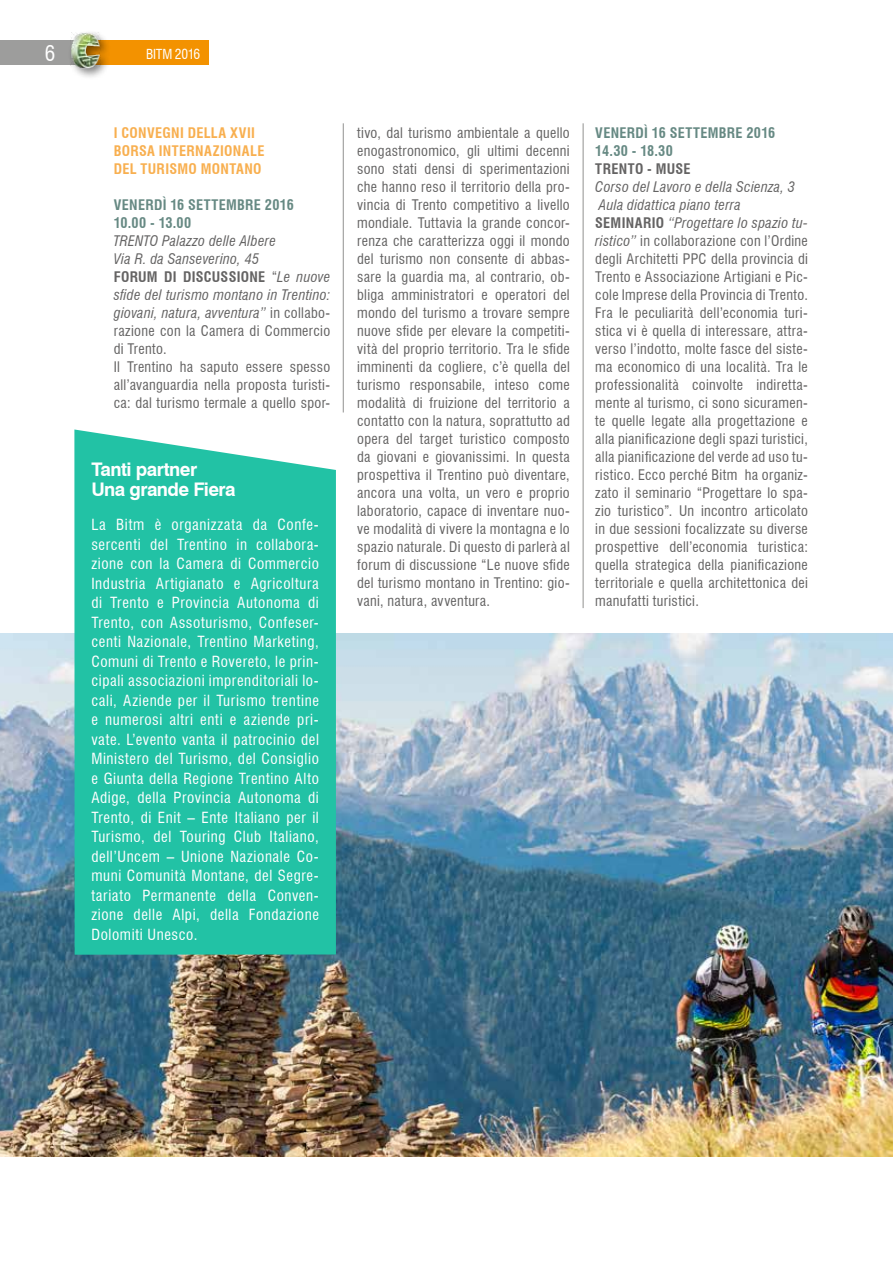
<style>
.page{position:relative;width:893px;height:1263px;background:#fff}
.page>*{position:absolute;margin:0;border:0;box-sizing:border-box;transform-origin:0 0}
.t1{font:condensed 21px "Swiss 721 BT";color:#fff}
.t2{font:700 18.75px/19.5px "Swiss 721 BT";letter-spacing:-.03em;color:#fff}
.t3{font:condensed 15px/19.5px "Swiss 721 BT";letter-spacing:.04em;color:#fff;text-align:justify}
.t4{font:condensed 14.25px/18px "Swiss 721 BT";letter-spacing:.02em;color:#646363;text-align:justify}
.t5{font:italic condensed 14.25px/18px "Swiss 721 BT";letter-spacing:.02em;color:#646363}
.t6{font:700 condensed 14.25px "Swiss 721 BT";letter-spacing:.015em;color:#668983}
.t7{font:700 condensed 14.25px/18px "Swiss 721 BT";letter-spacing:.02em;color:#f8af4f}
.t8{font:700 condensed 14.25px "Swiss 721 BT";letter-spacing:.02em;color:#646363}
.t9{font:condensed 13.5px "Swiss 721 BT";letter-spacing:-.02em;color:#fff}
.s1{font-style:italic}
</style>
<div class="page">
<div style="left:0;top:41px;width:77px;height:24px;background:#9d9d9c"></div>
<div style="left:80px;top:41px;width:129px;height:24px;background:#f39200"></div>
<div style="left:68px;top:30px;width:43px;height:50px;background:#000;opacity:.5"></div>
<img style="left:71px;top:33px;width:30px;height:35px">
<img style="left:0;top:634px;width:893px;height:523px">
<div style="left:74px;top:429px;width:262px;height:526px;background:#22c2a5"></div>
<hr style="left:343px;top:123px;width:1px;height:289px;background:#9d9d9c">
<hr style="left:583px;top:123px;width:1px;height:485px;background:#9d9d9c">
<h1 class="t1" style="left:45px;top:41px;width:12px">6</h1>
<p class="t9" style="left:146px;top:46px;width:56px">BITM 2016</p>
<p class="t7" style="left:114px;top:124px;width:132px">I CONVEGNI DELLA XVII<br>BORSA</p>
<p class="t7" style="left:159px;top:142px;width:9px">INTERNAZIONALE</p>
<p class="t7" style="left:114px;top:160px;width:35px">DEL TURIS</p>
<p class="t7" style="left:177px;top:160px;width:44px">MO MONTANO</p>
<p class="t6" style="left:114px;top:197px;width:9px">VENER</p>
<p class="t6" style="left:154px;top:197px;width:43px">DÌ 16 SETTE</p>
<p class="t6" style="left:226px;top:197px;width:20px">MBRE</p>
<p class="t6" style="left:265px;top:197px;width:30px">2016</p>
<p class="t6" style="left:114px;top:215px;width:79px">10.00 - 13.00</p>
<p class="t5" style="left:114px;top:232px;width:164px">TRENTO Palazzo delle Albere<br>Via R. da Sanseverino, 45</p>
<p class="t8" style="left:114px;top:269px;width:9px">FORU</p>
<p class="t8" style="left:147px;top:269px;width:54px">M DI DISCUSSIONE</p>
<p class="t4" style="left:114px;top:268px;width:218px;text-align:left;text-indent:158px">“<span class="s1">Le nuove sfide del turismo montano in Trentino: giovani, natura, avventura”</span> in collabo&shy;razione con la Camera di Commercio di Trento.<br>Il Trentino ha saputo essere spesso all’avanguardia nella proposta turisti&shy;ca: dal turismo termale a quello spor-</p>
<h2 class="t2" style="left:91px;top:459px;width:146px">Tanti partner<br>Una grande Fiera</h2>
<p class="t3" style="left:91px;top:515px;width:229px">La Bitm è organizzata da Confe&shy;sercenti del Trentino in collabora&shy;zione con la Camera di Commercio Industria Artigianato e Agricoltura di Trento e Provincia Autonoma di Trento, con Assoturismo, Confeser&shy;centi Nazionale, Trentino Marketing, Comuni di Trento e Rovereto, le prin&shy;cipali associazioni imprenditoriali lo&shy;cali, Aziende per il Turismo trentine e numerosi altri enti e aziende pri&shy;vate. L’evento vanta il patrocinio del Ministero del Turismo, del Consiglio e Giunta della Regione Trentino Alto Adige, della Provincia Autonoma di Trento, di Enit – Ente Italiano per il Turismo, del Touring Club Italiano, dell’Uncem – Unione Nazionale Co&shy;muni Comunità Montane, del Segre&shy;tariato Permanente della Conven&shy;zione delle Alpi, della Fondazione Dolomiti Unesco.</p>
<p class="t4" style="left:357px;top:124px;width:214px">tivo, dal turismo ambientale a quello enogastronomico, gli ultimi decenni sono stati densi di sperimentazioni che hanno reso il territorio della pro&shy;vincia di Trento competitivo a livello mondiale. Tuttavia la grande concor&shy;renza che caratterizza oggi il mondo del turismo non consente di abbas&shy;sare la guardia ma, al contrario, ob&shy;bliga amministratori e operatori del mondo del turismo a trovare sempre nuove sfide per elevare la competiti&shy;vità del proprio territorio. Tra le sfide imminenti da cogliere, c’è quella del turismo responsabile, inteso come modalità di fruizione del territorio a contatto con la natura, soprattutto ad opera del target turistico composto da giovani e giovanissimi. In questa prospettiva il Trentino può diventare, ancora una volta, un vero e proprio laboratorio, capace di inventare nuo&shy;ve modalità di vivere la montagna e lo spazio naturale. Di questo di parlerà al forum di discussione “Le nuove sfide del turismo montano in Trentino: gio&shy;vani, natura, avventura.</p>
<p class="t6" style="left:595px;top:125px;width:9px">VENER</p>
<p class="t6" style="left:636px;top:125px;width:43px">DÌ 16 SETTE</p>
<p class="t6" style="left:708px;top:125px;width:20px">MBRE</p>
<p class="t6" style="left:746px;top:125px;width:30px">2016</p>
<p class="t6" style="left:595px;top:143px;width:79px">14.30 - 18.30</p>
<p class="t8" style="left:595px;top:161px;width:9px">TRENTO</p>
<p class="t8" style="left:647px;top:161px;width:28px">- MUSE</p>
<p class="t5" style="left:595px;top:178px;width:201px">Corso del Lavoro e della Scienza, 3<br>Aula didattica piano terra</p>
<p class="t8" style="left:595px;top:215px;width:35px">SEMINARIO</p>
<p class="t4" style="left:595px;top:214px;width:214px;text-indent:73px"><span class="s1">“Progettare lo spazio tu&shy;ristico”</span> in collaborazione con l’Ordine degli Architetti PPC della provincia di Trento e Associazione Artigiani e Pic&shy;cole Imprese della Provincia di Trento.<br>Fra le peculiarità dell’economia turi&shy;stica vi è quella di interessare, attra&shy;verso l’indotto, molte fasce del siste&shy;ma economico di una località. Tra le professionalità coinvolte indiretta&shy;mente al turismo, ci sono sicuramen&shy;te quelle legate alla progettazione e alla pianificazione degli spazi turistici, alla pianificazione del verde ad uso tu&shy;ristico. Ecco perché Bitm ha organiz&shy;zato il seminario “Progettare lo spa&shy;zio turistico”. Un incontro articolato in due sessioni focalizzate su diverse prospettive dell’economia turistica: quella strategica della pianificazione territoriale e quella architettonica dei manufatti turistici.</p>
</div>
